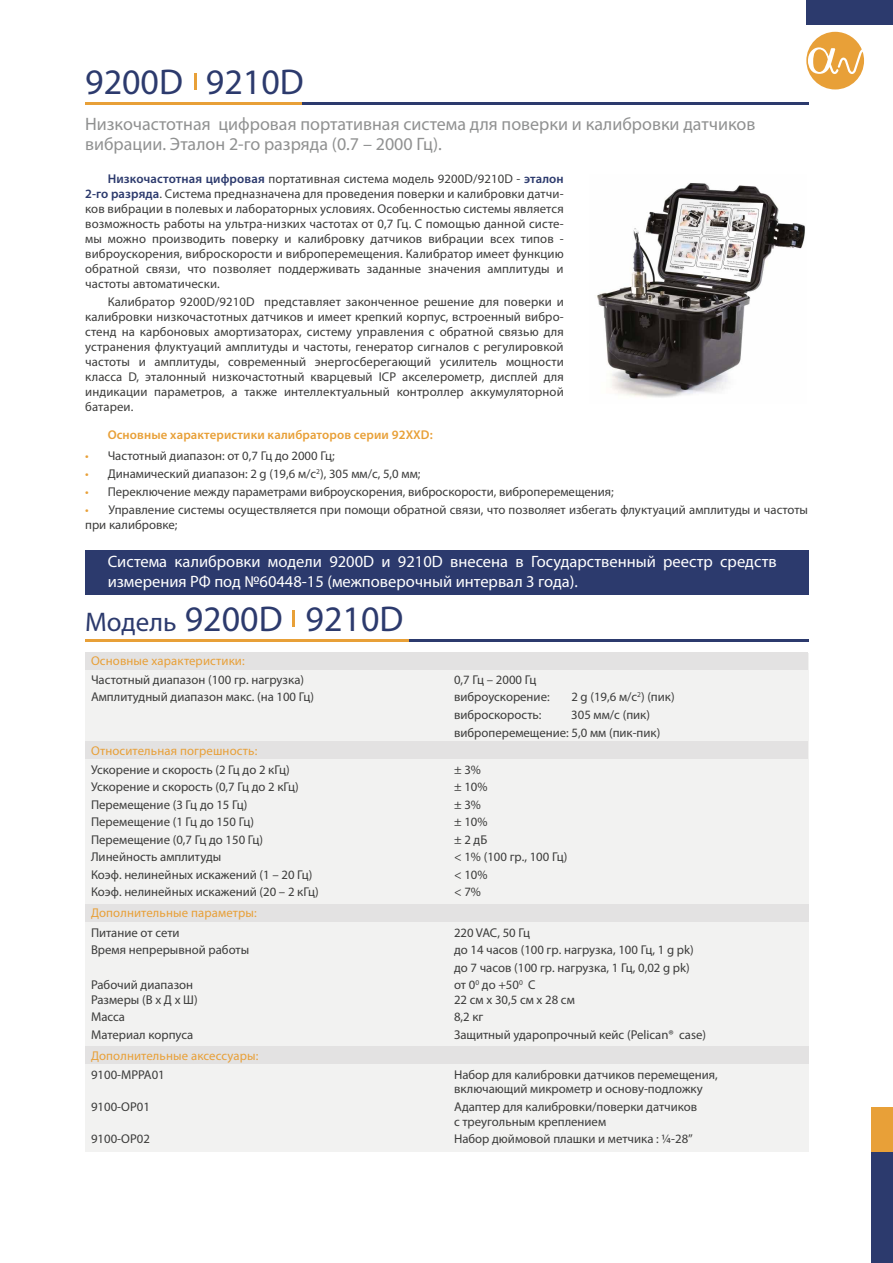
<style>
.page{position:relative;width:893px;height:1263px;background:#fff}
.page>*{position:absolute;margin:0;border:0;box-sizing:border-box;transform-origin:0 0}
.t1{font:36px "Myriad Pro";color:#2c3a6d}
.t2{font:18px/19.5px "Myriad Pro";color:#909191}
.t3{font:16.5px/20.2px "Myriad Pro";color:#fff}
.t4{font:12.75px/15px "Myriad Pro";color:#3c3c3b}
.t5{font:12.75px "Myriad Pro";letter-spacing:.01em;color:#e8a038}
.t6{font:600 12.75px "Myriad Pro";letter-spacing:.01em;color:#e8a038}
.s1{font-weight:600;color:#2c3a6d}
.s2{color:#e8a038}
.s3{font-size:27px}
</style>
<div class="page">
<div style="left:872px;top:1151px;width:21px;height:112px;background:#2c3a6d"></div>
<div style="left:872px;top:1107px;width:21px;height:44px;background:#e8a038"></div>
<div style="left:806px;top:0;width:87px;height:25px;background:#2c3a6d"></div>
<svg style="left:806px;top:32px;width:58px;height:57px"></svg>
<hr style="left:302px;top:103px;width:506px;height:2px;background:#2c3a6d">
<hr style="left:85px;top:103px;width:217px;height:2px;background:#e8a038">
<svg style="left:195px;top:73px;width:2px;height:16px"></svg>
<img style="left:597px;top:183px;width:208px;height:215px">
<div style="left:85px;top:550px;width:723px;height:45px;background:#2c3a6d"></div>
<div style="left:85px;top:653px;width:723px;height:498px;background:#f2f2f1"></div>
<div style="left:85px;top:653px;width:723px;height:17px;background:#e3e2e2"></div>
<div style="left:85px;top:741px;width:723px;height:17px;background:#e3e2e2"></div>
<div style="left:85px;top:904px;width:723px;height:17px;background:#e3e2e2"></div>
<div style="left:85px;top:1046px;width:723px;height:17px;background:#e3e2e2"></div>
<hr style="left:409px;top:640px;width:399px;height:2px;background:#2c3a6d">
<hr style="left:85px;top:640px;width:324px;height:2px;background:#e8a038">
<svg style="left:293px;top:610px;width:2px;height:17px"></svg>
<h1 class="t1" style="left:85px;top:60px;width:220px">9200D 9210D</h1>
<h2 class="t2" style="left:85px;top:114px;width:672px">Низкочастотная цифровая портативная система для поверки и калибровки датчиков вибрации. Эталон 2-го разряда (0.7 – 2000 Гц).</h2>
<p class="t4" style="left:85px;top:171px;width:480px;text-align:justify;text-indent:23px"><span class="s1">Низкочастотная цифровая</span> портативная система модель 9200D/9210D - <span class="s1">эталон 2-го разряда</span>. Система предназначена для проведения поверки и калибровки датчи&shy;ков вибрации в полевых и лабораторных условиях. Особенностью системы является возможность работы на ультра-низких частотах от 0,7 Гц. С помощью данной систе&shy;мы можно производить поверку и калибровку датчиков вибрации всех типов - виброускорения, виброскорости и виброперемещения. Калибратор имеет функцию обратной связи, что позволяет поддерживать заданные значения амплитуды и частоты автоматически.</p>
<p class="t4" style="left:85px;top:294px;width:480px;text-align:justify;text-indent:23px">Калибратор 9200D/9210D представляет законченное решение для поверки и калибровки низкочастотных датчиков и имеет крепкий корпус, встроенный вибро&shy;стенд на карбоновых амортизаторах, систему управления с обратной связью для устранения флуктуаций амплитуды и частоты, генератор сигналов с регулировкой частоты и амплитуды, современный энергосберегающий усилитель мощности класса D, эталонный низкочастотный кварцевый ICP акселерометр, дисплей для индикации параметров, а также интеллектуальный контроллер аккумуляторной батареи.</p>
<p class="t6" style="left:108px;top:427px;width:327px">Основные характеристики калибраторов серии 92XXD:</p>
<p class="t4" style="left:85px;top:448px;width:251px"><span class="s2">•</span> Частотный диапазон: от 0,7 Гц до 2000 Гц;</p>
<p class="t4" style="left:85px;top:466px;width:337px"><span class="s2">•</span> Динамический диапазон: 2 g (19,6 м/с<sup>2</sup>), 305 мм/с, 5,0 мм;</p>
<p class="t4" style="left:85px;top:484px;width:530px"><span class="s2">•</span> Переключение между параметрами виброускорения, виброскорости, виброперемещения;</p>
<p class="t4" style="left:85px;top:502px;width:724px"><span class="s2">•</span> Управление системы осуществляется при помощи обратной связи, что позволяет избегать флуктуаций амплитуды и частоты при калибровке;</p>
<p class="t3" style="left:108px;top:551px;width:670px">Система калибровки модели 9200D и 9210D внесена в Государственный реестр средств измерения РФ под №60448-15 (межповерочный интервал 3 года).</p>
<h1 class="t1" style="left:85px;top:597px;width:320px"><span class="s3">Модель</span> 9200D 9210D</h1>
<p class="t5" style="left:91px;top:653px;width:155px">Основные характеристики:</p>
<p class="t4" style="left:91px;top:672px;width:215px">Частотный диапазон (100 гр. нагрузка)</p>
<p class="t4" style="left:454px;top:672px;width:84px">0,7 Гц – 2000 Гц</p>
<p class="t4" style="left:91px;top:689px;width:225px">Амплитудный диапазон макс. (на 100 Гц)</p>
<p class="t4" style="left:454px;top:689px;width:97px">виброускорение:</p>
<p class="t4" style="left:571px;top:689px;width:105px">2 g (19,6 м/с<sup>2</sup>) (пик)</p>
<p class="t4" style="left:454px;top:707px;width:89px">виброскорость:</p>
<p class="t4" style="left:454px;top:706px;width:208px;line-height:17.5px;text-indent:117px">305 мм/с (пик) виброперемещение: 5,0 мм (пик-пик)</p>
<p class="t5" style="left:91px;top:742px;width:168px">Относительная погрешность:</p>
<p class="t4" style="left:91px;top:762px;width:200px">Ускорение и скорость (2 Гц до 2 кГц)</p>
<p class="t4" style="left:454px;top:762px;width:28px">± 3%</p>
<p class="t4" style="left:91px;top:779px;width:209px">Ускорение и скорость (0,7 Гц до 2 кГц)</p>
<p class="t4" style="left:454px;top:779px;width:35px">± 10%</p>
<p class="t4" style="left:91px;top:797px;width:158px">Перемещение (3 Гц до 15 Гц)</p>
<p class="t4" style="left:454px;top:797px;width:28px">± 3%</p>
<p class="t4" style="left:91px;top:814px;width:164px">Перемещение (1 Гц до 150 Гц)</p>
<p class="t4" style="left:454px;top:814px;width:35px">± 10%</p>
<p class="t4" style="left:91px;top:832px;width:174px">Перемещение (0,7 Гц до 150 Гц)</p>
<p class="t4" style="left:454px;top:832px;width:35px">± 2 дБ</p>
<p class="t4" style="left:91px;top:849px;width:132px">Линейность амплитуды</p>
<p class="t4" style="left:454px;top:849px;width:115px">&lt; 1% (100 гр., 100 Гц)</p>
<p class="t4" style="left:91px;top:867px;width:223px">Коэф. нелинейных искажений (1 – 20 Гц)</p>
<p class="t4" style="left:454px;top:867px;width:35px">&lt; 10%</p>
<p class="t4" style="left:91px;top:884px;width:229px">Коэф. нелинейных искажений (20 – 2 кГц)</p>
<p class="t4" style="left:454px;top:884px;width:28px">&lt; 7%</p>
<p class="t5" style="left:91px;top:905px;width:167px">Дополнительные параметры:</p>
<p class="t4" style="left:91px;top:924px;width:90px">Питание от сети</p>
<p class="t4" style="left:454px;top:924px;width:78px">220 VAC, 50 Гц</p>
<p class="t4" style="left:91px;top:942px;width:160px">Время непрерывной работы</p>
<p class="t4" style="left:454px;top:941px;width:241px;line-height:17.5px">до 14 часов (100 гр. нагрузка, 100 Гц, 1 g pk) до 7 часов (100 гр. нагрузка, 1 Гц, 0,02 g pk)</p>
<p class="t4" style="left:91px;top:977px;width:104px">Рабочий диапазон</p>
<p class="t4" style="left:454px;top:977px;width:83px">от 0<sup>0</sup> до +50<sup>0</sup> С</p>
<p class="t4" style="left:91px;top:992px;width:108px">Размеры (В х Д х Ш)</p>
<p class="t4" style="left:454px;top:992px;width:122px">22 см х 30,5 см х 28 см</p>
<p class="t4" style="left:91px;top:1009px;width:35px">Масса</p>
<p class="t4" style="left:454px;top:1009px;width:31px">8,2 кг</p>
<p class="t4" style="left:91px;top:1027px;width:104px">Материал корпуса</p>
<p class="t4" style="left:454px;top:1027px;width:254px">Защитный ударопрочный кейс (Pelican® case)</p>
<p class="t5" style="left:91px;top:1048px;width:169px">Дополнительные аксессуары:</p>
<p class="t4" style="left:91px;top:1067px;width:75px">9100-MPPA01</p>
<p class="t4" style="left:454px;top:1067px;width:265px;line-height:14.5px">Набор для калибровки датчиков перемещения, включающий микрометр и основу-подложку</p>
<p class="t4" style="left:91px;top:1099px;width:60px">9100-OP01</p>
<p class="t4" style="left:454px;top:1099px;width:245px;line-height:14.5px">Адаптер для калибровки/поверки датчиков с треугольным креплением</p>
<p class="t4" style="left:91px;top:1131px;width:60px">9100-OP02</p>
<p class="t4" style="left:454px;top:1131px;width:240px">Набор дюймовой плашки и метчика : ¼-28’’</p>
</div>
